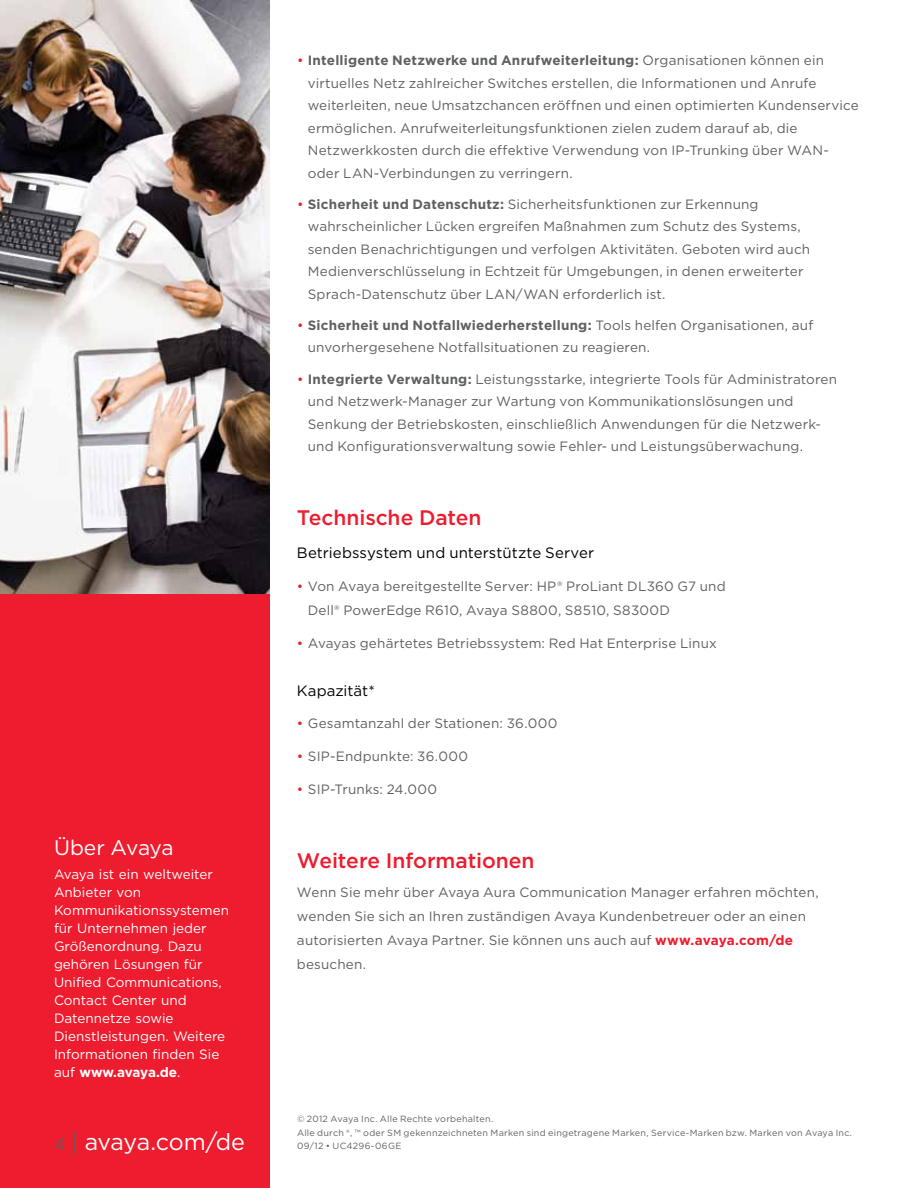
<style>
.page{position:relative;width:918px;height:1188px;background:#fff}
.page>*{position:absolute;margin:0;border:0;box-sizing:border-box;transform-origin:0 0}
.t1{font:23.25px "Gotham";letter-spacing:-.015em;color:#fff}
.t2{font:500 21px "Gotham";letter-spacing:-.005em;color:#ed1c2e}
.t3{font:21px "Gotham";letter-spacing:-.015em;color:#fff}
.t4{font:15px "Gotham";letter-spacing:.005em;color:#000}
.t5{font:13.5px/22.5px "Gotham";letter-spacing:.01em;color:#5f6062}
.t6{font:13.5px/18px "Gotham";color:#fff}
.t7{font:9px/13.5px "Gotham";letter-spacing:.025em;color:#5f6062}
.s1{font-weight:700}
.s2{font-size:16.5px;color:#5f6062}
.s3{color:#5f6062}
.s4{color:#ed1c2e}
.s5{font-weight:700;color:#ed1c2e}
</style>
<div class="page">
<div style="left:0;top:0;width:270px;height:1188px;background:#ed1c2e"></div>
<img style="left:0;top:0;width:270px;height:594px">
<h2 class="t3" style="left:54px;top:835px;width:121px">Über Avaya</h2>
<p class="t6" style="left:54px;top:865px;width:177px">Avaya ist ein weltweiter<br>Anbieter von<br>Kommunikationssystemen für Unternehmen jeder<br>Größenordnung. Dazu gehören Lösungen für<br>Unified Communications,<br>Contact Center und<br>Datennetze sowie<br>Dienstleistungen. Weitere<br>Informationen finden Sie auf <span class="s1">www.avaya.de</span>.</p>
<h1 class="t1" style="left:54px;top:1128px;width:193px"><span class="s2">4</span> <span class="s3">|</span> avaya.com/de</h1>
<p class="t5" style="left:308px;top:49px;width:552px;text-indent:-11px"><span class="s4">•</span> <span class="s1">Intelligente Netzwerke und Anrufweiterleitung:</span> Organisationen können ein virtuelles Netz zahlreicher Switches erstellen, die Informationen und Anrufe weiterleiten, neue Umsatzchancen eröffnen und einen optimierten Kundenservice ermöglichen. Anrufweiterleitungsfunktionen zielen zudem darauf ab, die Netzwerkkosten durch die effektive Verwendung von IP-Trunking über WAN&shy;oder LAN-Verbindungen zu verringern.</p>
<p class="t5" style="left:308px;top:193px;width:504px;text-indent:-11px"><span class="s4">•</span> <span class="s1">Sicherheit und Datenschutz:</span> Sicherheitsfunktionen zur Erkennung wahrscheinlicher Lücken ergreifen Maßnahmen zum Schutz des Systems, senden Benachrichtigungen und verfolgen Aktivitäten. Geboten wird auch Medienverschlüsselung in Echtzeit für Umgebungen, in denen erweiterter Sprach-Datenschutz über LAN/WAN erforderlich ist.</p>
<p class="t5" style="left:308px;top:314px;width:507px;text-indent:-11px"><span class="s4">•</span> <span class="s1">Sicherheit und Notfallwiederherstellung:</span> Tools helfen Organisationen, auf unvorhergesehene Notfallsituationen zu reagieren.</p>
<p class="t5" style="left:308px;top:368px;width:531px;text-indent:-11px"><span class="s4">•</span> <span class="s1">Integrierte Verwaltung:</span> Leistungsstarke, integrierte Tools für Administratoren und Netzwerk-Manager zur Wartung von Kommunikationslösungen und Senkung der Betriebskosten, einschließlich Anwendungen für die Netzwerk&shy;und Konfigurationsverwaltung sowie Fehler- und Leistungsüberwachung.</p>
<h2 class="t2" style="left:297px;top:506px;width:186px">Technische Daten</h2>
<p class="t4" style="left:297px;top:544px;width:299px">Betriebssystem und unterstützte Server</p>
<p class="t5" style="left:308px;top:574px;width:419px;line-height:24px;text-indent:-11px"><span class="s4">•</span> Von Avaya bereitgestellte Server: HP® ProLiant DL360 G7 und<br>Dell® PowerEdge R610, Avaya S8800, S8510, S8300D</p>
<p class="t5" style="left:297px;top:632px;width:421px"><span class="s4">•</span> Avayas gehärtetes Betriebssystem: Red Hat Enterprise Linux</p>
<p class="t4" style="left:297px;top:681px;width:79px">Kapazität*</p>
<p class="t5" style="left:297px;top:712px;width:262px"><span class="s4">•</span> Gesamtanzahl der Stationen: 36.000</p>
<p class="t5" style="left:297px;top:745px;width:173px"><span class="s4">•</span> SIP-Endpunkte: 36.000</p>
<p class="t5" style="left:297px;top:778px;width:142px"><span class="s4">•</span> SIP-Trunks: 24.000</p>
<h2 class="t2" style="left:297px;top:849px;width:239px">Weitere Informationen</h2>
<p class="t5" style="left:297px;top:880px;width:523px;line-height:24px">Wenn Sie mehr über Avaya Aura Communication Manager erfahren möchten, wenden Sie sich an Ihren zuständigen Avaya Kundenbetreuer oder an einen autorisierten Avaya Partner. Sie können uns auch auf <span class="s5">www.avaya.com/de </span>besuchen.</p>
<p class="t7" style="left:297px;top:1112px;width:557px">© 2012 Avaya Inc. Alle Rechte vorbehalten.<br>Alle durch ®, ™ oder SM gekennzeichneten Marken sind eingetragene Marken, Service-Marken bzw. Marken von Avaya Inc.<br>09/12 • UC4296-06GE</p>
</div>
